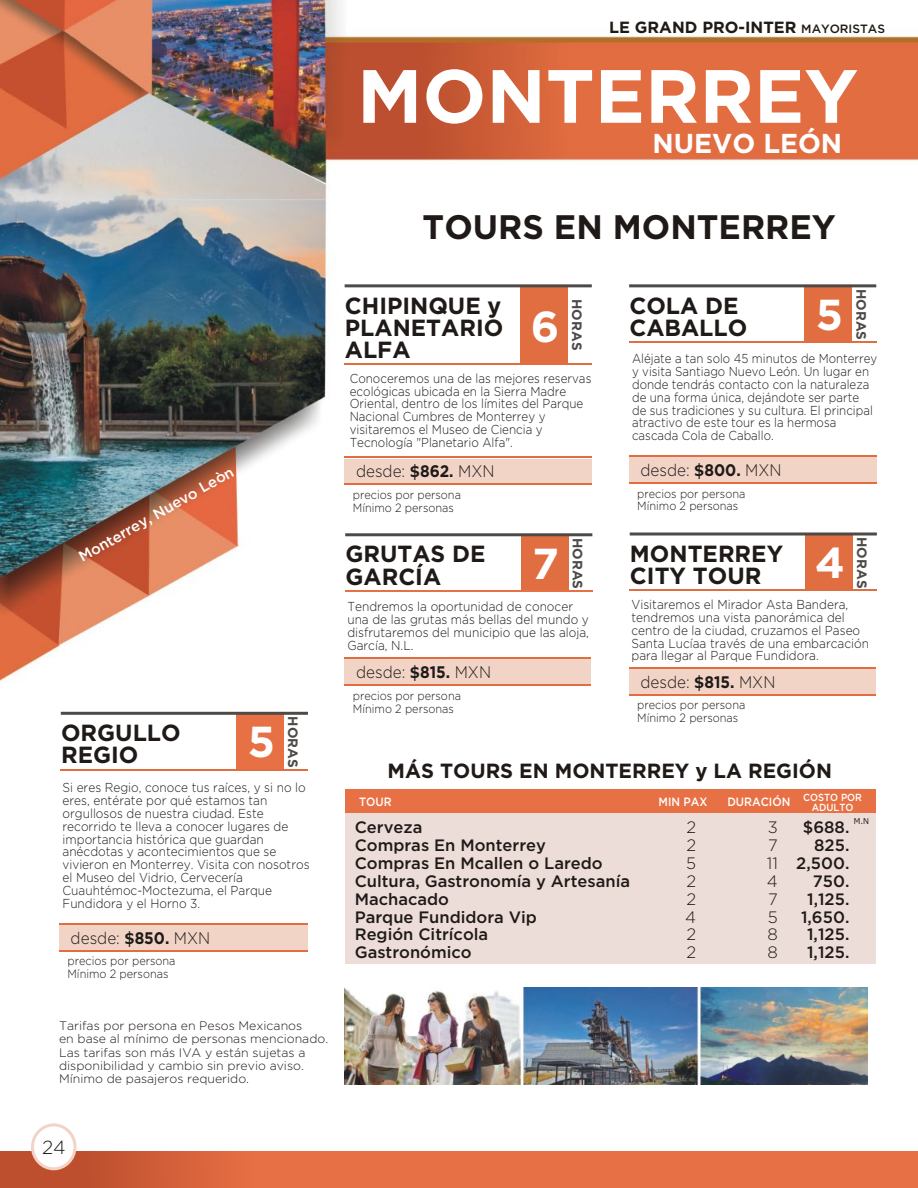
<style>
.page{position:relative;width:918px;height:1188px;background:#fff}
.page>*{position:absolute;margin:0;border:0;box-sizing:border-box;transform-origin:0 0}
.t1{font:700 75.3px "Gotham";color:#fff}
.t2{font:700 43.35px "Gotham";color:#fff}
.t3{font:700 33.9px "Gotham";color:#1f1a17}
.t4{font:700 27.3px "Gotham";color:#fff}
.t5{font:700 23.4px/22.2px "Gotham";color:#1f1a17}
.t6{font:700 20.55px "Gotham";color:#1f1a17}
.t7{font:300 18.9px "Gotham";color:#1f1a17}
.t8{font:300 16.8px "Gotham";color:#1f1a17;scale:.91 1}
.t9{font:500 16.5px "Gotham";color:#1f1a17}
.t10{font:300 16.5px "Gotham";color:#1f1a17}
.t11{font:700 16.2px "Gotham";color:#1f1a17}
.t12{font:500 14.85px "Gotham";color:#fff}
.t13{font:700 13.65px "Gotham";color:#4d4a47}
.t14{font:300 12.9px/12.8px "Gotham";color:#1f1a17;scale:.92 1}
.t15{font:300 12.9px/12.8px "Gotham";color:#1f1a17;scale:.89 1}
.t16{font:300 12.9px/12.8px "Gotham";color:#1f1a17;scale:.9 1}
.t17{font:300 12.3px/13px "Gotham";color:#1f1a17}
.t18{font:300 12px/12.8px "Gotham";color:#1f1a17;scale:.91 1}
.t19{font:500 12px "Gotham";color:#fff;scale:.91 1}
.t20{font:500 10.35px/10.2px "Gotham";color:#fff;text-align:center;scale:.91 1}
.t21{font:7.95px "Meiryo";color:#1f1a17}
.s1{font-weight:500;font-size:12px}
.s2{font-family:"Meiryo";font-weight:700;font-size:16.5px}
.s3{font-weight:700}
.s4{font-weight:300}
</style>
<div class="page">
<img style="left:0;top:0;width:918px;height:692px">
<div style="left:345px;top:812px;width:531px;height:152px;background:#edddd9"></div>
<div style="left:520px;top:287px;width:48px;height:77px;background:#e06e40"></div>
<hr style="left:345px;top:363px;width:247px;height:2px;background:#e06e40">
<hr style="left:345px;top:284px;width:247px;height:3px;background:#4d4a47">
<div style="left:0;top:1151px;width:918px;height:37px;background:#e87045"></div>
<div style="left:0;top:1151px;width:282px;height:37px;background:linear-gradient(to right,#b34729,#e97045)"></div>
<svg style="left:29px;top:1123px;width:49px;height:49px"></svg>
<div style="left:805px;top:287px;width:47px;height:56px;background:#e06e40"></div>
<hr style="left:629px;top:341px;width:247px;height:2px;background:#e06e40">
<hr style="left:629px;top:284px;width:247px;height:3px;background:#4d4a47">
<div style="left:805px;top:535px;width:48px;height:56px;background:#e06e40"></div>
<hr style="left:630px;top:589px;width:247px;height:2px;background:#e06e40">
<hr style="left:630px;top:532px;width:247px;height:3px;background:#4d4a47">
<div style="left:521px;top:536px;width:47px;height:55px;background:#e06e40"></div>
<hr style="left:345px;top:590px;width:247px;height:2px;background:#e87045">
<hr style="left:345px;top:533px;width:247px;height:3px;background:#4d4a47">
<div style="left:237px;top:714px;width:47px;height:56px;background:#e87045"></div>
<hr style="left:61px;top:769px;width:247px;height:2px;background:#e06e40">
<hr style="left:61px;top:712px;width:247px;height:3px;background:#4d4a47">
<div style="left:345px;top:789px;width:531px;height:23px;background:#e87045"></div>
<img style="left:344px;top:987px;width:524px;height:98px">
<div style="left:345px;top:459px;width:247px;height:25px;background:#f2d4c7"></div>
<hr style="left:345px;top:457px;width:247px;height:1px;background:#e06e40">
<hr style="left:345px;top:483px;width:247px;height:2px;background:#e06e40">
<div style="left:629px;top:669px;width:246px;height:25px;background:#f2d4c7"></div>
<hr style="left:629px;top:667px;width:246px;height:2px;background:#e06e40">
<hr style="left:629px;top:694px;width:246px;height:2px;background:#e06e40">
<div style="left:629px;top:458px;width:247px;height:24px;background:#f2d4c7"></div>
<hr style="left:629px;top:455px;width:247px;height:2px;background:#e06e40">
<hr style="left:629px;top:482px;width:247px;height:2px;background:#e06e40">
<div style="left:345px;top:660px;width:246px;height:24px;background:#f2d4c7"></div>
<hr style="left:345px;top:658px;width:246px;height:1px;background:#e06e40">
<hr style="left:345px;top:684px;width:246px;height:2px;background:#e06e40">
<div style="left:59px;top:925px;width:249px;height:24px;background:#f2d4c7"></div>
<hr style="left:59px;top:923px;width:249px;height:2px;background:#e06e40">
<hr style="left:59px;top:950px;width:249px;height:1px;background:#e06e40">
<p class="t11" style="left:609px;top:21px;width:277px">LE GRAND PRO-INTER <span class="s1">MAYORISTAS</span></p>
<h1 class="t1" style="left:357px;top:68px;width:503px">MONTERREY</h1>
<h3 class="t4" style="left:652px;top:133px;width:191px">NUEVO LEÓN</h3>
<h3 class="t3" style="left:423px;top:214px;width:415px">TOURS EN MONTERREY</h3>
<h3 class="t5" style="left:345px;top:296px;width:160px;text-align:justify">CHIPINQUE y PLANETARIO ALFA</h3>
<h2 class="t2" style="left:531px;top:311px;width:30px">6</h2>
<p class="t13" style="left:582px;top:299px;width:53px;rotate:90deg">HORAS</p>
<p class="t16" style="left:350px;top:373px;width:270px">Conoceremos una de las mejores reservas ecológicas ubicada en la Sierra Madre Oriental, dentro de los límites del Parque Nacional Cumbres de Monterrey y visitaremos el Museo de Ciencia y Tecnología "Planetario Alfa".</p>
<p class="t12" style="left:77px;top:553px;width:178px;rotate:-30deg">Monterrey, Nuevo Leòn</p>
<h3 class="t8" style="left:356px;top:465px;width:154px">desde: <span class="s2">$</span><span class="s3">862.</span> MXN</h3>
<p class="t18" style="left:353px;top:489px;width:120px">precios por persona<br>Mínimo 2 personas</p>
<h3 class="t5" style="left:345px;top:545px;width:142px">GRUTAS DE<br>GARCÍA</h3>
<h2 class="t2" style="left:532px;top:547px;width:28px">7</h2>
<p class="t13" style="left:583px;top:538px;width:53px;rotate:90deg">HORAS</p>
<p class="t14" style="left:347px;top:601px;width:264px">Tendremos la oportunidad de conocer una de las grutas más bellas del mundo y disfrutaremos del municipio que las aloja,<br>García, N.L.</p>
<h3 class="t5" style="left:629px;top:296px;width:120px">COLA DE<br>CABALLO</h3>
<h2 class="t2" style="left:816px;top:298px;width:29px">5</h2>
<p class="t13" style="left:867px;top:289px;width:53px;rotate:90deg">HORAS</p>
<p class="t15" style="left:632px;top:353px;width:277px">Aléjate a tan solo 45 minutos de Monterrey y visita Santiago Nuevo León. Un lugar en donde tendrás contacto con la naturaleza de una forma única, dejándote ser parte<br>de sus tradiciones y su cultura. El principal atractivo de este tour es la hermosa cascada Cola de Caballo.</p>
<h3 class="t8" style="left:640px;top:464px;width:157px">desde: <span class="s2">$</span><span class="s3">800.</span> MXN</h3>
<p class="t18" style="left:637px;top:488px;width:120px">precios por persona<br>Mínimo 2 personas</p>
<h3 class="t5" style="left:630px;top:544px;width:217px">MONTERREY<br>CITY TOUR <sup>4</sup></h3>
<p class="t13" style="left:867px;top:537px;width:53px;rotate:90deg">HORAS</p>
<p class="t14" style="left:631px;top:599px;width:260px">Visitaremos el Mirador Asta Bandera, tendremos una vista panorámica del centro de la ciudad, cruzamos el Paseo Santa Lucíaa través de una embarcación para llegar al Parque Fundidora.</p>
<h3 class="t5" style="left:61px;top:723px;width:121px">ORGULLO<br>REGIO</h3>
<h2 class="t2" style="left:248px;top:726px;width:29px">5</h2>
<p class="t13" style="left:298px;top:716px;width:53px;rotate:90deg">HORAS</p>
<p class="t14" style="left:63px;top:782px;width:270px">Si eres Regio, conoce tus raíces, y si no lo eres, entérate por qué estamos tan orgullosos de nuestra ciudad. Este recorrido te lleva a conocer lugares de importancia histórica que guardan anécdotas y acontecimientos que se vivieron en Monterrey. Visita con nosotros el Museo del Vidrio, Cervecería Cuauhtémoc-Moctezuma, el Parque Fundidora y el Horno 3.</p>
<h3 class="t8" style="left:71px;top:931px;width:155px">desde: <span class="s2">$</span><span class="s3">850.</span> MXN</h3>
<p class="t18" style="left:67px;top:955px;width:120px">precios por persona<br>Mínimo 2 personas</p>
<p class="t17" style="left:59px;top:1020px;width:271px">Tarifas por persona en Pesos Mexicanos<br>en base al mínimo de personas mencionado.<br>Las tarifas son más IVA y están sujetas a disponibilidad y cambio sin previo aviso.<br>Mínimo de pasajeros requerido.</p>
<h3 class="t7" style="left:42px;top:1140px;width:25px">24</h3>
<h3 class="t8" style="left:356px;top:666px;width:150px">desde: <span class="s2">$</span><span class="s3">815.</span> MXN</h3>
<p class="t18" style="left:353px;top:690px;width:120px">precios por persona<br>Mínimo 2 personas</p>
<h3 class="t8" style="left:640px;top:676px;width:150px">desde: <span class="s2">$</span><span class="s3">815.</span> MXN</h3>
<p class="t18" style="left:637px;top:700px;width:120px">precios por persona<br>Mínimo 2 personas</p>
<h3 class="t6" style="left:388px;top:763px;width:446px">MÁS TOURS EN MONTERREY y LA REGIÓN</h3>
<p class="t9" style="left:355px;top:821px;width:69px">Cerveza</p>
<p class="t10" style="left:686px;top:821px;width:11px">2</p>
<p class="t10" style="left:768px;top:821px;width:12px">3</p>
<p class="t9" style="left:803px;top:821px;width:48px">$688.</p>
<p class="t9" style="left:355px;top:839px;width:193px">Compras En Monterrey</p>
<p class="t10" style="left:686px;top:839px;width:11px">2</p>
<p class="t10" style="left:768px;top:839px;width:11px">7</p>
<p class="t9" style="left:814px;top:839px;width:37px">825.</p>
<p class="t9" style="left:355px;top:857px;width:250px">Compras En Mcallen o Laredo</p>
<p class="t10" style="left:686px;top:857px;width:11px">5</p>
<p class="t9" style="left:767px;top:857px;width:84px"><span class="s4">11</span> 2,500.</p>
<p class="t9" style="left:355px;top:875px;width:277px">Cultura, Gastronomía y Artesanía</p>
<p class="t10" style="left:686px;top:875px;width:11px">2</p>
<p class="t10" style="left:767px;top:875px;width:12px">4</p>
<p class="t9" style="left:813px;top:875px;width:38px">750.</p>
<p class="t9" style="left:355px;top:893px;width:96px">Machacado</p>
<p class="t10" style="left:686px;top:893px;width:11px">2</p>
<p class="t10" style="left:768px;top:893px;width:11px">7</p>
<p class="t9" style="left:807px;top:893px;width:44px">1,125.</p>
<p class="t9" style="left:355px;top:910px;width:184px">Parque Fundidora Vip</p>
<p class="t10" style="left:685px;top:910px;width:12px">4</p>
<p class="t10" style="left:768px;top:910px;width:11px">5</p>
<p class="t9" style="left:801px;top:910px;width:50px">1,650.</p>
<p class="t9" style="left:355px;top:928px;width:135px">Región Citrícola</p>
<p class="t10" style="left:686px;top:928px;width:11px">2</p>
<p class="t10" style="left:768px;top:928px;width:12px">8</p>
<p class="t9" style="left:807px;top:928px;width:44px">1,125.</p>
<p class="t9" style="left:355px;top:946px;width:119px">Gastronómico</p>
<p class="t10" style="left:686px;top:946px;width:11px">2</p>
<p class="t10" style="left:768px;top:946px;width:12px">8</p>
<p class="t9" style="left:807px;top:946px;width:44px">1,125.</p>
<p class="t19" style="left:359px;top:797px;width:37px">TOUR</p>
<p class="t19" style="left:659px;top:797px;width:55px">MIN PAX</p>
<p class="t19" style="left:727px;top:797px;width:71px">DURACIÓN</p>
<p class="t20" style="left:803px;top:792px;width:66px">COSTO POR<br>ADULTO</p>
<p class="t21" style="left:854px;top:817px;width:17px">M.N</p>
</div>
